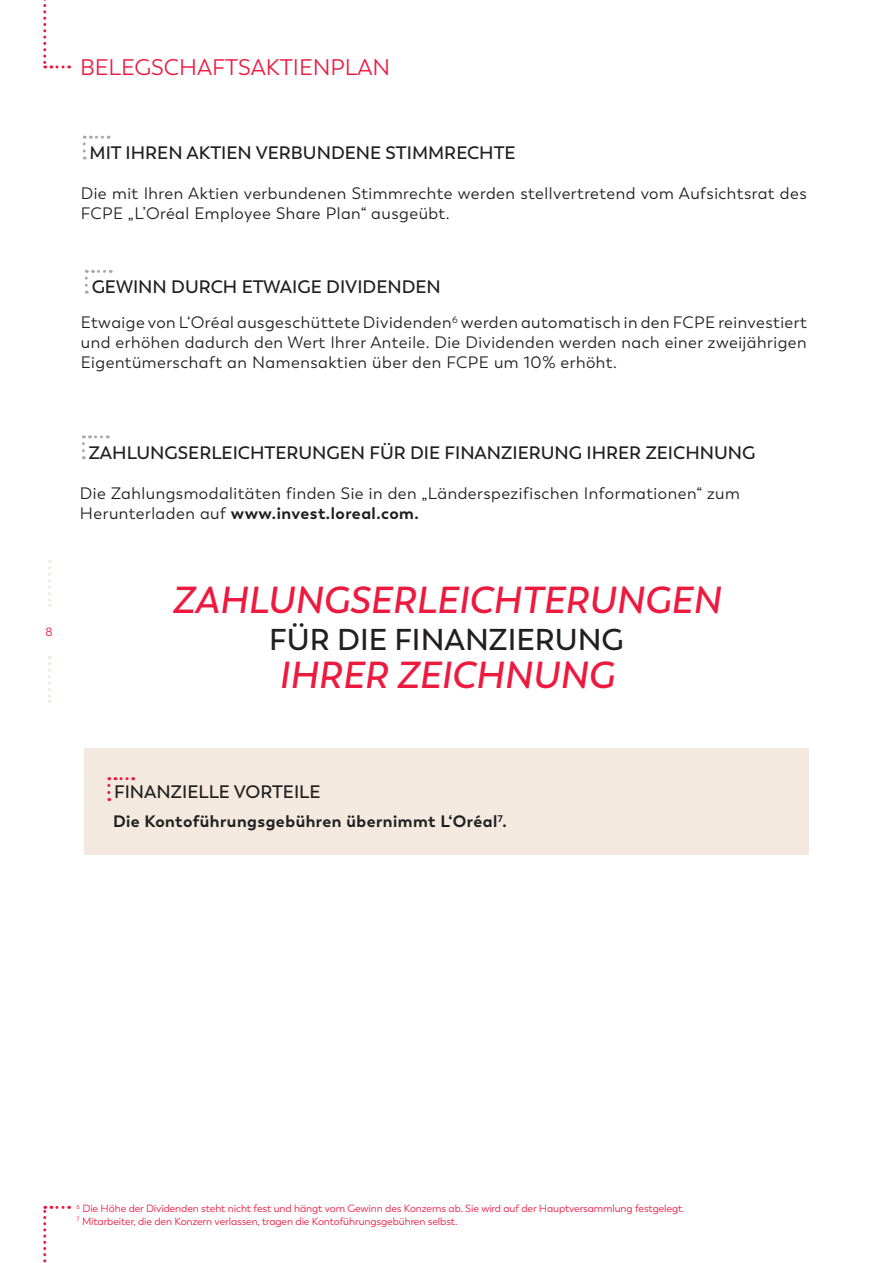
<style>
.page{position:relative;width:893px;height:1263px;background:#fff}
.page>*{position:absolute;margin:0;border:0;box-sizing:border-box;transform-origin:0 0}
.t1{font:italic 600 37.5px "Trenda";color:#ed1a40}
.t2{font:600 30px "Trenda";color:#231f20}
.t3{font:22.5px "Trenda";color:#ed1a40}
.t4{font:600 18px "Trenda";color:#231f20}
.t5{font:16.5px/19.8px "Trenda";letter-spacing:.03em;color:#231f20}
.t6{font:700 16.5px "Trenda";letter-spacing:.03em;color:#231f20}
.t7{font:12px "Trenda";color:#ed1a40}
.t8{font:10.5px/12.6px "Trenda";letter-spacing:-.01em;color:#ed1a40}
.s1{font-weight:700}
</style>
<div class="page">
<svg style="left:43px;top:0;width:27px;height:68px"></svg>
<svg style="left:43px;top:1206px;width:27px;height:57px"></svg>
<svg style="left:83px;top:136px;width:26px;height:15px"></svg>
<svg style="left:82px;top:435px;width:26px;height:24px"></svg>
<svg style="left:85px;top:270px;width:26px;height:15px"></svg>
<div style="left:84px;top:748px;width:725px;height:107px;background:#f3e9df"></div>
<svg style="left:107px;top:777px;width:27px;height:24px"></svg>
<svg style="left:48px;top:560px;width:3px;height:47px"></svg>
<svg style="left:48px;top:656px;width:3px;height:47px"></svg>
<p class="t7" style="left:46px;top:625px;width:9px">8</p>
<h3 class="t3" style="left:80px;top:54px;width:312px">BELEGSCHAFTSAKTIENPLAN</h3>
<p class="t4" style="left:90px;top:142px;width:428px">MIT IHREN AKTIEN VERBUNDENE STIMMRECHTE</p>
<p class="t5" style="left:81px;top:184px;width:727px">Die mit Ihren Aktien verbundenen Stimmrechte werden stellvertretend vom Aufsichtsrat des<br>FCPE „L’Oréal Employee Share Plan“ ausgeübt.</p>
<p class="t4" style="left:92px;top:276px;width:351px">GEWINN DURCH ETWAIGE DIVIDENDEN</p>
<p class="t5" style="left:81px;top:313px;width:727px;text-align:justify">Etwaige von L‘Oréal ausgeschüttete Dividenden<sup>6</sup> werden automatisch in den FCPE reinvestiert und erhöhen dadurch den Wert Ihrer Anteile. Die Dividenden werden nach einer zweijährigen Eigentümerschaft an Namensaktien über den FCPE um 10% erhöht.</p>
<p class="t4" style="left:89px;top:442px;width:668px">ZAHLUNGSERLEICHTERUNGEN FÜR DIE FINANZIERUNG IHRER ZEICHNUNG</p>
<p class="t5" style="left:80px;top:483px;width:661px">Die Zahlungsmodalitäten finden Sie in den „Länderspezifischen Informationen“ zum<br>Herunterladen auf <span class="s1">www.invest.loreal.com.</span></p>
<h1 class="t1" style="left:172px;top:577px;width:550px">ZAHLUNGSERLEICHTERUNGEN</h1>
<h2 class="t2" style="left:269px;top:622px;width:356px">FÜR DIE FINANZIERUNG</h2>
<h1 class="t1" style="left:279px;top:652px;width:337px">IHRER ZEICHNUNG</h1>
<p class="t4" style="left:114px;top:780px;width:208px">FINANZIELLE VORTEILE</p>
<p class="t6" style="left:113px;top:811px;width:395px">Die Kontoführungsgebühren übernimmt L‘Oréal<sup>7</sup>.</p>
<p class="t8" style="left:77px;top:1202px;width:610px"><sup>6</sup> Die Höhe der Dividenden steht nicht fest und hängt vom Gewinn des Konzerns ab. Sie wird auf der Hauptversammlung festgelegt.<br><sup>7</sup> Mitarbeiter, die den Konzern verlassen, tragen die Kontoführungsgebühren selbst.</p>
</div>
